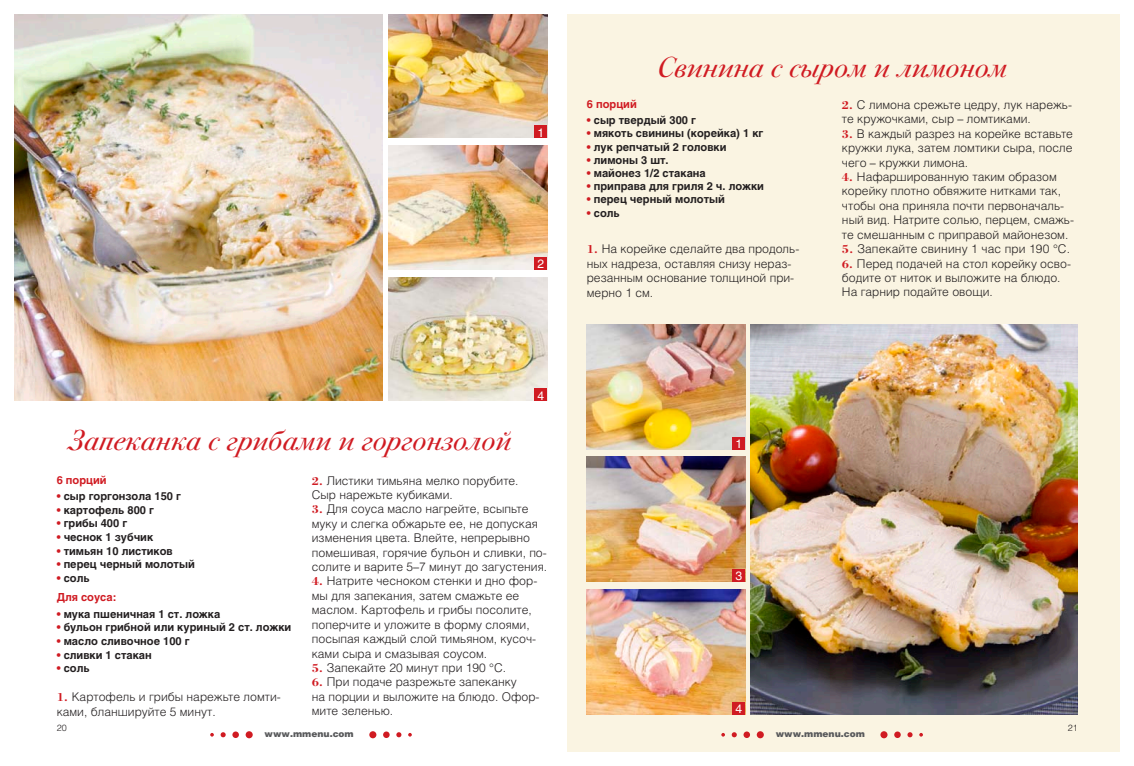
<style>
.page{position:relative;width:1134px;height:766px;background:#fff}
.page>*{position:absolute;margin:0;border:0;box-sizing:border-box;transform-origin:0 0}
.t1{font:italic 29px "Bodoni Sev C";letter-spacing:.02em;color:#d01b22}
.t2{font:300 12px/14.4px "Helios";color:#231f20}
.t3{font:12px "Helios";color:#fff}
.t4{font:700 11px "Helios";color:#231f20}
.t5{font:700 11px/19.3px "Helios";color:#d01b22}
.t6{font:900 9px "Helios";color:#58595b}
.t7{font:300 9px "Helios";color:#231f20}
.s1{color:#d01b22}
.s2{color:#231f20}
.s3{font-family:"Borjomi C";font-weight:700;color:#d01b22}
</style>
<div class="page">
<div style="left:567px;top:14px;width:553px;height:737px;background:#faf4e2"></div>
<img style="left:751px;top:324px;width:326px;height:390px">
<img style="left:14px;top:14px;width:368px;height:387px">
<div style="left:246px;top:731px;width:7px;height:7px;background:#d01b22;border-radius:50%"></div>
<div style="left:232px;top:731px;width:7px;height:6px;background:#d01b22;border-radius:50%"></div>
<svg style="left:221px;top:732px;width:5px;height:5px"></svg>
<svg style="left:210px;top:733px;width:4px;height:3px"></svg>
<div style="left:369px;top:731px;width:7px;height:7px;background:#d01b22;border-radius:50%"></div>
<div style="left:383px;top:731px;width:7px;height:6px;background:#d01b22;border-radius:50%"></div>
<svg style="left:396px;top:732px;width:5px;height:5px"></svg>
<svg style="left:408px;top:733px;width:4px;height:3px"></svg>
<div style="left:757px;top:731px;width:7px;height:7px;background:#d01b22;border-radius:50%"></div>
<div style="left:743px;top:731px;width:7px;height:6px;background:#d01b22;border-radius:50%"></div>
<svg style="left:732px;top:732px;width:5px;height:5px"></svg>
<svg style="left:721px;top:733px;width:4px;height:3px"></svg>
<div style="left:880px;top:731px;width:7px;height:7px;background:#d01b22;border-radius:50%"></div>
<div style="left:894px;top:731px;width:7px;height:6px;background:#d01b22;border-radius:50%"></div>
<svg style="left:907px;top:732px;width:5px;height:5px"></svg>
<svg style="left:919px;top:733px;width:4px;height:3px"></svg>
<img style="left:587px;top:324px;width:158px;height:125px">
<div style="left:732px;top:437px;width:13px;height:12px;background:#d01b22"></div>
<img style="left:587px;top:456px;width:158px;height:125px">
<div style="left:732px;top:569px;width:13px;height:12px;background:#d01b22"></div>
<img style="left:587px;top:589px;width:158px;height:125px">
<div style="left:732px;top:702px;width:13px;height:12px;background:#d01b22"></div>
<img style="left:389px;top:14px;width:158px;height:124px">
<div style="left:534px;top:126px;width:13px;height:12px;background:#d01b22"></div>
<img style="left:389px;top:145px;width:158px;height:124px">
<div style="left:534px;top:257px;width:13px;height:12px;background:#d01b22"></div>
<img style="left:389px;top:277px;width:158px;height:124px">
<div style="left:534px;top:389px;width:13px;height:12px;background:#d01b22"></div>
<p class="t3" style="left:537px;top:125px;width:8px">1</p>
<p class="t3" style="left:537px;top:256px;width:8px">2</p>
<p class="t3" style="left:537px;top:388px;width:8px">4</p>
<h1 class="t1" style="left:67px;top:423px;width:445px">Запеканка с грибами и горгонзолой</h1>
<p class="t5" style="left:57px;top:470px;width:51px">6 порций</p>
<p class="t4" style="left:57px;top:489px;width:126px"><span class="s1">•</span> сыр горгонзола 150 г</p>
<p class="t4" style="left:57px;top:503px;width:99px"><span class="s1">•</span> картофель 800 г</p>
<p class="t4" style="left:57px;top:517px;width:72px"><span class="s1">•</span> грибы 400 г</p>
<p class="t4" style="left:57px;top:530px;width:98px"><span class="s1">•</span> чеснок 1 зубчик</p>
<p class="t4" style="left:57px;top:544px;width:118px"><span class="s1">•</span> тимьян 10 листиков</p>
<p class="t4" style="left:57px;top:558px;width:140px"><span class="s1">•</span> перец черный молотый</p>
<p class="t5" style="left:57px;top:568px;width:61px">• <span class="s2">соль<br></span>Для соуса:</p>
<p class="t4" style="left:57px;top:607px;width:165px"><span class="s1">•</span> мука пшеничная 1 ст. ложка</p>
<p class="t4" style="left:57px;top:621px;width:236px"><span class="s1">•</span> бульон грибной или куриный 2 ст. ложки</p>
<p class="t4" style="left:57px;top:634px;width:134px"><span class="s1">•</span> масло сливочное 100 г</p>
<p class="t4" style="left:57px;top:648px;width:97px"><span class="s1">•</span> сливки 1 стакан</p>
<p class="t4" style="left:57px;top:661px;width:34px"><span class="s1">•</span> соль</p>
<p class="t2" style="left:57px;top:688px;width:226px;line-height:14.8px"><span class="s3">1.</span> Картофель и грибы нарежьте ломти&shy;ками, бланшируйте 5 минут.</p>
<p class="t2" style="left:312px;top:473px;width:208px"><span class="s3">2.</span> Листики тимьяна мелко порубите.<br>Сыр нарежьте кубиками.</p>
<p class="t2" style="left:312px;top:501px;width:237px"><span class="s3">3.</span> Для соуса масло нагрейте, всыпьте муку и слегка обжарьте ее, не допуская изменения цвета. Влейте, непрерывно помешивая, горячие бульон и сливки, по&shy;солите и варите 5–7 минут до загустения.</p>
<p class="t2" style="left:312px;top:573px;width:227px"><span class="s3">4.</span> Натрите чесноком стенки и дно фор&shy;мы для запекания, затем смажьте ее маслом. Картофель и грибы посолите, поперчите и уложите в форму слоями, посыпая каждый слой тимьяном, кусоч&shy;ками сыра и смазывая соусом.</p>
<p class="t2" style="left:312px;top:660px;width:196px"><span class="s3">5.</span> Запекайте 20 минут при 190 °С.</p>
<p class="t2" style="left:312px;top:674px;width:229px"><span class="s3">6.</span> При подаче разрежьте запеканку<br>на порции и выложите на блюдо. Офор&shy;мите зеленью.</p>
<p class="t7" style="left:57px;top:722px;width:12px">20</p>
<p class="t6" style="left:265px;top:727px;width:91px">www.mmenu.com</p>
<h1 class="t1" style="left:657px;top:51px;width:351px">Свинина с сыром и лимоном</h1>
<p class="t5" style="left:587px;top:94px;width:51px">6 порций</p>
<p class="t4" style="left:587px;top:114px;width:111px"><span class="s1">•</span> сыр твердый 300 г</p>
<p class="t4" style="left:587px;top:127px;width:178px"><span class="s1">•</span> мякоть свинины (корейка) 1 кг</p>
<p class="t4" style="left:587px;top:140px;width:141px"><span class="s1">•</span> лук репчатый 2 головки</p>
<p class="t4" style="left:587px;top:153px;width:83px"><span class="s1">•</span> лимоны 3 шт.</p>
<p class="t4" style="left:587px;top:167px;width:120px"><span class="s1">•</span> майонез 1/2 стакана</p>
<p class="t4" style="left:587px;top:180px;width:179px"><span class="s1">•</span> приправа для гриля 2 ч. ложки</p>
<p class="t4" style="left:587px;top:193px;width:140px"><span class="s1">•</span> перец черный молотый</p>
<p class="t4" style="left:587px;top:206px;width:34px"><span class="s1">•</span> соль</p>
<p class="t2" style="left:587px;top:242px;width:214px"><span class="s3">1.</span> На корейке сделайте два продоль&shy;ных надреза, оставляя снизу нераз&shy;резанным основание толщиной при&shy;мерно 1 см.</p>
<p class="t2" style="left:842px;top:97px;width:232px"><span class="s3">2.</span> С лимона срежьте цедру, лук нарежь&shy;те кружочками, сыр – ломтиками.</p>
<p class="t2" style="left:842px;top:126px;width:232px;text-align:justify"><span class="s3">3.</span> В каждый разрез на корейке вставьте кружки лука, затем ломтики сыра, после чего – кружки лимона.</p>
<p class="t2" style="left:842px;top:169px;width:234px"><span class="s3">4.</span> Нафаршированную таким образом корейку плотно обвяжите нитками так, чтобы она приняла почти первоначаль&shy;ный вид. Натрите солью, перцем, смажь&shy;те смешанным с приправой майонезом.</p>
<p class="t2" style="left:842px;top:241px;width:230px"><span class="s3">5.</span> Запекайте свинину 1 час при 190 °С.</p>
<p class="t2" style="left:842px;top:256px;width:230px"><span class="s3">6.</span> Перед подачей на стол корейку осво&shy;бодите от ниток и выложите на блюдо.<br>На гарнир подайте овощи.</p>
<p class="t3" style="left:735px;top:436px;width:8px">1</p>
<p class="t3" style="left:735px;top:568px;width:8px">3</p>
<p class="t3" style="left:735px;top:702px;width:8px">4</p>
<p class="t6" style="left:776px;top:727px;width:91px">www.mmenu.com</p>
<p class="t7" style="left:1068px;top:722px;width:12px">21</p>
</div>
